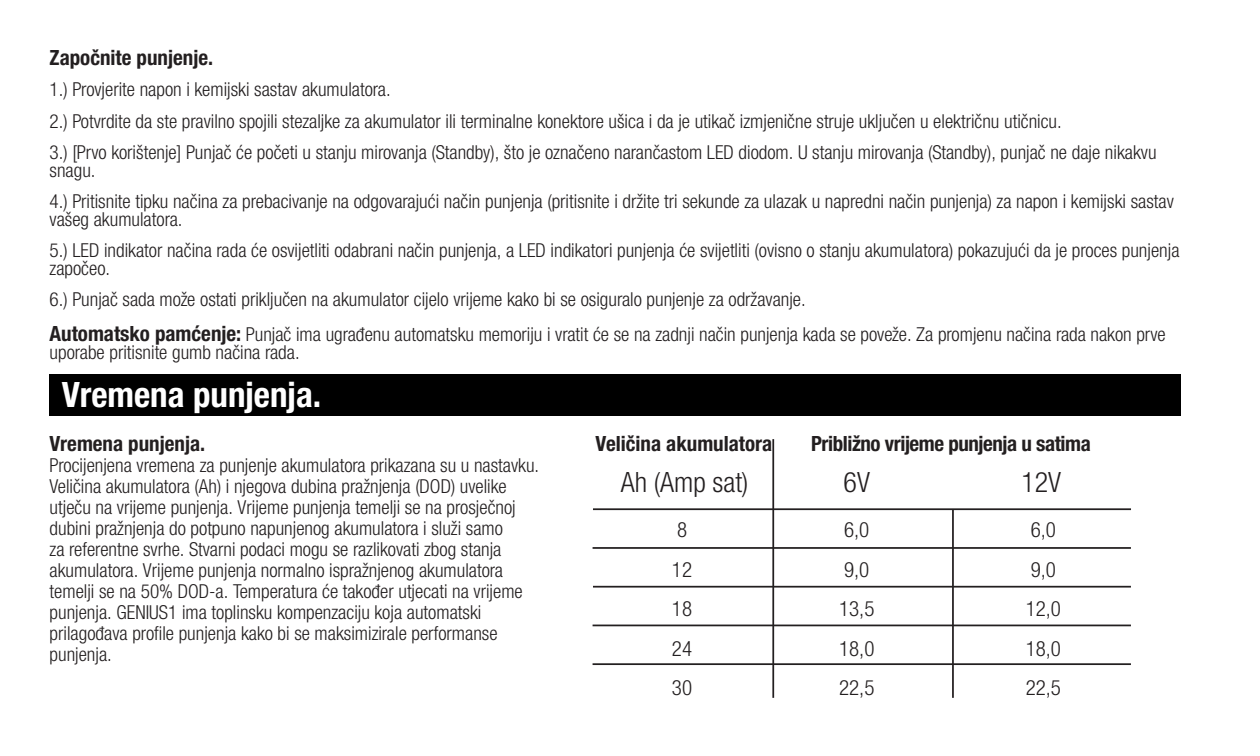
<style>
.page{position:relative;width:1260px;height:756px;background:#fff}
.page>*{position:absolute;margin:0;border:0;box-sizing:border-box;transform-origin:0 0}
.t1{font:700 condensed 35px "Helvetica Neue LTW1 G";color:#fff}
.t2{font:300 condensed 28px "Helvetica Neue LTW1 G";color:#231f20}
.t3{font:700 condensed 21px "Helvetica Neue LTW1 G";color:#231f20}
.t4{font:300 condensed 21px "Helvetica Neue LTW1 G";color:#231f20}
.t5{font:700 condensed 21px "Helvetica Neue LTW1 G";letter-spacing:-.02em;color:#231f20}
.t6{font:300 condensed 19.25px/21px "Helvetica Neue LTW1 G";color:#231f20}
.s1{font-weight:700;font-size:21px}
</style>
<div class="page">
<hr style="left:593px;top:508px;width:538px;height:2px;background:#231f20">
<hr style="left:593px;top:547px;width:538px;height:2px;background:#231f20">
<hr style="left:593px;top:625px;width:538px;height:1px;background:#231f20">
<hr style="left:593px;top:663px;width:538px;height:2px;background:#231f20">
<hr style="left:593px;top:586px;width:538px;height:2px;background:#231f20">
<hr style="left:772px;top:439px;width:2px;height:259px;background:#231f20">
<hr style="left:952px;top:509px;width:2px;height:189px;background:#231f20">
<div style="left:50px;top:374px;width:1131px;height:41px;background:#000"></div>
<p class="t3" style="left:50px;top:45px;width:165px">Započnite punjenje.</p>
<p class="t6" style="left:50px;top:79px;width:343px">1.) Provjerite napon i kemijski sastav akumulatora.</p>
<p class="t6" style="left:50px;top:110px;width:1014px">2.) Potvrdite da ste pravilno spojili stezaljke za akumulator ili terminalne konektore ušica i da je utikač izmjenične struje uključen u električnu utičnicu.</p>
<p class="t6" style="left:50px;top:144px;width:1108px;line-height:17.5px">3.) [Prvo korištenje] Punjač će početi u stanju mirovanja (Standby), što je označeno narančastom LED diodom. U stanju mirovanja (Standby), punjač ne daje nikakvu snagu.</p>
<p class="t6" style="left:50px;top:193px;width:1126px;line-height:17.5px">4.) Pritisnite tipku načina za prebacivanje na odgovarajući način punjenja (pritisnite i držite tri sekunde za ulazak u napredni način punjenja) za napon i kemijski sastav vašeg akumulatora.</p>
<p class="t6" style="left:50px;top:242px;width:1131px;line-height:17.5px">5.) LED indikator načina rada će osvijetliti odabrani način punjenja, a LED indikatori punjenja će svijetliti (ovisno o stanju akumulatora) pokazujući da je proces punjenja započeo.</p>
<p class="t6" style="left:50px;top:289px;width:758px">6.) Punjač sada može ostati priključen na akumulator cijelo vrijeme kako bi se osiguralo punjenje za održavanje.</p>
<p class="t6" style="left:50px;top:326px;width:1118px;line-height:17.5px"><span class="s1">Automatsko pamćenje:</span> Punjač ima ugrađenu automatsku memoriju i vratit će se na zadnji način punjenja kada se poveže. Za promjenu načina rada nakon prve uporabe pritisnite gumb načina rada.</p>
<p class="t1" style="left:62px;top:374px;width:261px">Vremena punjenja.</p>
<p class="t3" style="left:50px;top:431px;width:157px">Vremena punjenja.</p>
<p class="t6" style="left:50px;top:454px;width:491px">Procijenjena vremena za punjenje akumulatora prikazana su u nastavku.<br>Veličina akumulatora (Ah) i njegova dubina pražnjenja (DOD) uvelike utječu na vrijeme punjenja. Vrijeme punjenja temelji se na prosječnoj dubini pražnjenja do potpuno napunjenog akumulatora i služi samo<br>za referentne svrhe. Stvarni podaci mogu se razlikovati zbog stanja akumulatora. Vrijeme punjenja normalno ispražnjenog akumulatora temelji se na 50% DOD-a. Temperatura će također utjecati na vrijeme punjenja. GENIUS1 ima toplinsku kompenzaciju koja automatski prilagođava profile punjenja kako bi se maksimizirale performanse punjenja.</p>
<p class="t3" style="left:596px;top:431px;width:178px">Veličina akumulatora</p>
<p class="t5" style="left:811px;top:431px;width:281px">Približno vrijeme punjenja u satima</p>
<p class="t2" style="left:844px;top:465px;width:28px">6V</p>
<p class="t4" style="left:677px;top:517px;width:12px">8</p>
<p class="t4" style="left:672px;top:557px;width:22px">12</p>
<p class="t4" style="left:672px;top:597px;width:22px">18</p>
<p class="t4" style="left:672px;top:636px;width:22px">24</p>
<p class="t4" style="left:672px;top:676px;width:22px">30</p>
<p class="t2" style="left:621px;top:465px;width:129px">Ah (Amp sat)</p>
<p class="t2" style="left:1021px;top:465px;width:41px">12V</p>
<p class="t4" style="left:844px;top:517px;width:27px">6,0</p>
<p class="t4" style="left:844px;top:557px;width:27px">9,0</p>
<p class="t4" style="left:839px;top:597px;width:37px">13,5</p>
<p class="t4" style="left:839px;top:636px;width:37px">18,0</p>
<p class="t4" style="left:839px;top:676px;width:37px">22,5</p>
<p class="t4" style="left:1031px;top:517px;width:27px">6,0</p>
<p class="t4" style="left:1031px;top:557px;width:27px">9,0</p>
<p class="t4" style="left:1026px;top:597px;width:37px">12,0</p>
<p class="t4" style="left:1026px;top:636px;width:37px">18,0</p>
<p class="t4" style="left:1026px;top:676px;width:37px">22,5</p>
</div>
